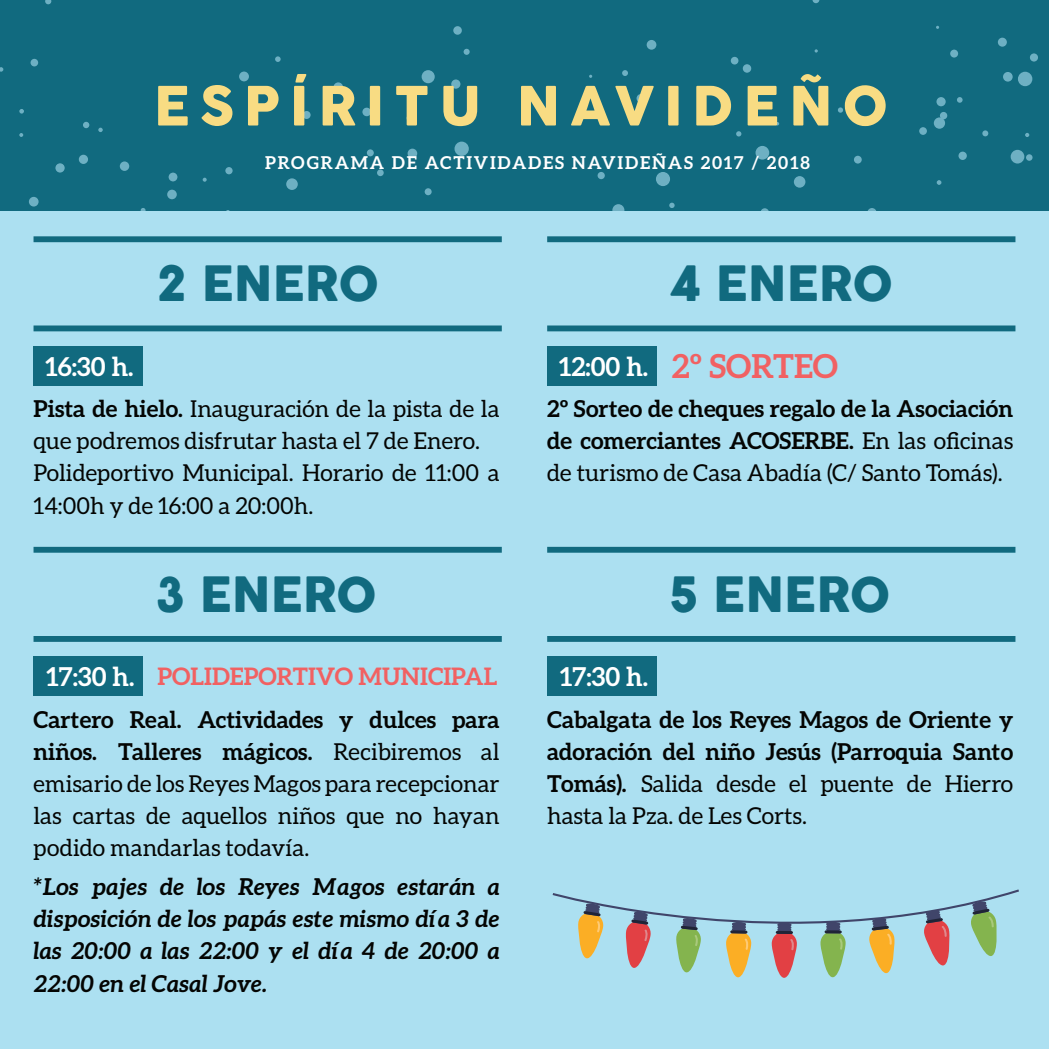
<style>
.page{position:relative;width:1049px;height:1049px;background:#ace0f1}
.page>*{position:absolute;margin:0;border:0;box-sizing:border-box;transform-origin:0 0}
.t1{font:53.5px "COCOGOOSE";letter-spacing:.18em;color:#f8dc83}
.t2{font:47.5px "COCOGOOSE";color:#116a7f}
.t3{font:700 33px "Aleo";color:#f16162}
.t4{font:700 26px "Aleo";color:#fff}
.t5{font:700 24px "Aleo";color:#f16162}
.t6{font:23.25px/32.2px "Aleo";color:#040503}
.t7{font:700 23.25px/32.2px "Aleo";color:#040503;text-align:justify}
.t8{font:italic 700 23.25px/32.2px "Aleo";color:#040503;text-align:justify}
.t9{font:700 17.75px "Aleo";letter-spacing:.1em;color:#fff}
.s1{font-size:26px;color:#fff}
.s2{font-weight:700}
.s3{font-weight:400}
</style>
<div class="page">
<div style="left:0;top:0;width:1049px;height:210px;background:#116a7f"></div>
<svg style="left:612px;top:204px;width:25px;height:7px"></svg>
<svg style="left:755px;top:146px;width:14px;height:14px"></svg>
<div style="left:656px;top:172px;width:14px;height:14px;background:#6eb0c3;border-radius:50%"></div>
<svg style="left:736px;top:131px;width:5px;height:5px"></svg>
<svg style="left:743px;top:64px;width:8px;height:9px"></svg>
<div style="left:950px;top:50px;width:8px;height:8px;background:#6eb0c3;border-radius:50%"></div>
<div style="left:794px;top:176px;width:11px;height:12px;background:#6eb0c3;border-radius:50%"></div>
<svg style="left:1010px;top:150px;width:14px;height:14px"></svg>
<div style="left:454px;top:142px;width:15px;height:14px;background:#6eb0c3;border-radius:50%"></div>
<div style="left:422px;top:70px;width:13px;height:13px;background:#6eb0c3;border-radius:50%"></div>
<svg style="left:463px;top:48px;width:7px;height:7px"></svg>
<div style="left:600px;top:117px;width:8px;height:8px;background:#6eb0c3;border-radius:50%"></div>
<svg style="left:812px;top:0;width:8px;height:4px"></svg>
<svg style="left:934px;top:117px;width:11px;height:12px"></svg>
<div style="left:1018px;top:72px;width:14px;height:14px;background:#6eb0c3;border-radius:50%"></div>
<svg style="left:286px;top:178px;width:12px;height:12px"></svg>
<svg style="left:83px;top:121px;width:7px;height:8px"></svg>
<svg style="left:120px;top:161px;width:9px;height:10px"></svg>
<svg style="left:167px;top:190px;width:10px;height:9px"></svg>
<svg style="left:275px;top:56px;width:6px;height:6px"></svg>
<svg style="left:982px;top:130px;width:7px;height:6px"></svg>
<svg style="left:936px;top:97px;width:10px;height:9px"></svg>
<svg style="left:1025px;top:133px;width:4px;height:4px"></svg>
<svg style="left:945px;top:97px;width:17px;height:6px"></svg>
<div style="left:1026px;top:154px;width:6px;height:7px;background:#6eb0c3;border-radius:50%"></div>
<svg style="left:937px;top:180px;width:5px;height:5px"></svg>
<svg style="left:919px;top:127px;width:8px;height:8px"></svg>
<svg style="left:849px;top:208px;width:46px;height:3px"></svg>
<div style="left:854px;top:156px;width:8px;height:8px;background:#6eb0c3;border-radius:50%"></div>
<svg style="left:958px;top:152px;width:9px;height:8px"></svg>
<svg style="left:998px;top:38px;width:9px;height:9px"></svg>
<div style="left:79px;top:155px;width:9px;height:9px;background:#6eb0c3;border-radius:50%"></div>
<div style="left:31px;top:59px;width:7px;height:7px;background:#6eb0c3;border-radius:50%"></div>
<svg style="left:0;top:67px;width:3px;height:5px"></svg>
<svg style="left:45px;top:0;width:7px;height:5px"></svg>
<svg style="left:19px;top:109px;width:5px;height:28px"></svg>
<svg style="left:29px;top:197px;width:10px;height:10px"></svg>
<svg style="left:1030px;top:53px;width:8px;height:9px"></svg>
<div style="left:1003px;top:72px;width:9px;height:10px;background:#6eb0c3;border-radius:50%"></div>
<div style="left:940px;top:112px;width:7px;height:7px;background:#6eb0c3;border-radius:50%"></div>
<svg style="left:852px;top:110px;width:6px;height:6px"></svg>
<svg style="left:838px;top:107px;width:5px;height:6px"></svg>
<svg style="left:776px;top:122px;width:4px;height:4px"></svg>
<svg style="left:636px;top:94px;width:9px;height:9px"></svg>
<svg style="left:597px;top:172px;width:8px;height:7px"></svg>
<svg style="left:814px;top:49px;width:4px;height:4px"></svg>
<div style="left:731px;top:57px;width:7px;height:8px;background:#6eb0c3;border-radius:50%"></div>
<div style="left:647px;top:40px;width:9px;height:10px;background:#6eb0c3;border-radius:50%"></div>
<svg style="left:622px;top:70px;width:6px;height:6px"></svg>
<svg style="left:541px;top:112px;width:7px;height:7px"></svg>
<svg style="left:451px;top:79px;width:9px;height:10px"></svg>
<div style="left:425px;top:188px;width:7px;height:7px;background:#6eb0c3;border-radius:50%"></div>
<div style="left:367px;top:149px;width:7px;height:7px;background:#6eb0c3;border-radius:50%"></div>
<svg style="left:333px;top:82px;width:10px;height:10px"></svg>
<svg style="left:225px;top:167px;width:8px;height:7px"></svg>
<div style="left:169px;top:173px;width:8px;height:8px;background:#6eb0c3;border-radius:50%"></div>
<svg style="left:141px;top:208px;width:14px;height:3px"></svg>
<svg style="left:55px;top:163px;width:10px;height:10px"></svg>
<svg style="left:203px;top:177px;width:4px;height:5px"></svg>
<div style="left:362px;top:108px;width:9px;height:8px;background:#6eb0c3;border-radius:50%"></div>
<div style="left:408px;top:149px;width:9px;height:9px;background:#6eb0c3;border-radius:50%"></div>
<svg style="left:453px;top:26px;width:9px;height:9px"></svg>
<svg style="left:407px;top:113px;width:9px;height:10px"></svg>
<div style="left:303px;top:111px;width:8px;height:8px;background:#6eb0c3;border-radius:50%"></div>
<svg style="left:239px;top:72px;width:10px;height:9px"></svg>
<div style="left:377px;top:169px;width:7px;height:7px;background:#6eb0c3;border-radius:50%"></div>
<svg style="left:656px;top:202px;width:19px;height:9px"></svg>
<svg style="left:752px;top:208px;width:17px;height:3px"></svg>
<svg style="left:98px;top:128px;width:5px;height:4px"></svg>
<div style="left:34px;top:236px;width:468px;height:6px;background:#116a7f"></div>
<div style="left:34px;top:325px;width:468px;height:6px;background:#116a7f"></div>
<div style="left:547px;top:236px;width:468px;height:6px;background:#116a7f"></div>
<div style="left:547px;top:325px;width:468px;height:6px;background:#116a7f"></div>
<div style="left:34px;top:346px;width:109px;height:39px;background:#116a7f"></div>
<div style="left:547px;top:346px;width:110px;height:39px;background:#116a7f"></div>
<div style="left:34px;top:547px;width:468px;height:6px;background:#116a7f"></div>
<div style="left:34px;top:636px;width:468px;height:6px;background:#116a7f"></div>
<div style="left:547px;top:547px;width:468px;height:6px;background:#116a7f"></div>
<div style="left:547px;top:636px;width:468px;height:6px;background:#116a7f"></div>
<div style="left:34px;top:657px;width:109px;height:39px;background:#116a7f"></div>
<div style="left:547px;top:657px;width:110px;height:39px;background:#116a7f"></div>
<svg style="left:629px;top:961px;width:12px;height:7px"></svg>
<svg style="left:937px;top:961px;width:10px;height:5px"></svg>
<svg style="left:679px;top:961px;width:16px;height:12px"></svg>
<svg style="left:823px;top:961px;width:70px;height:17px"></svg>
<svg style="left:729px;top:961px;width:19px;height:17px"></svg>
<svg style="left:775px;top:961px;width:19px;height:17px"></svg>
<svg style="left:552px;top:889px;width:467px;height:72px"></svg>
<h1 class="t1" style="left:154px;top:66px;width:735px">ESPÍRITU NAVIDEÑO</h1>
<p class="t9" style="left:265px;top:153px;width:546px">PROGRAMA DE ACTIVIDADES NAVIDEÑAS 2017 / 2018</p>
<h2 class="t2" style="left:156px;top:248px;width:224px">2 ENERO</h2>
<h2 class="t2" style="left:670px;top:248px;width:225px">4 ENERO</h2>
<p class="t4" style="left:45px;top:351px;width:90px">16:30 h.</p>
<h3 class="t3" style="left:559px;top:347px;width:281px"><span class="s1">12:00 h.</span> 2º SORTEO</h3>
<p class="t6" style="left:34px;top:392px;width:468px"><span class="s2">Pista de hielo.</span> Inauguración de la pista de la que podremos disfrutar hasta el 7 de Enero.<br>Polideportivo Municipal. Horario de 11:00 a 14:00h y de 16:00 a 20:00h.</p>
<p class="t7" style="left:547px;top:392px;width:468px">2º Sorteo de cheques regalo de la Asociación de comerciantes ACOSERBE. <span class="s3">En las oficinas de turismo de Casa Abadía (C/ Santo Tomás).</span></p>
<h2 class="t2" style="left:156px;top:558px;width:222px">3 ENERO</h2>
<h2 class="t2" style="left:670px;top:558px;width:222px">5 ENERO</h2>
<p class="t5" style="left:46px;top:663px;width:453px"><span class="s1">17:30 h.</span> POLIDEPORTIVO MUNICIPAL</p>
<p class="t4" style="left:560px;top:662px;width:90px">17:30 h.</p>
<p class="t6" style="left:34px;top:703px;width:468px;text-align:justify"><span class="s2">Cartero Real. Actividades y dulces para niños. Talleres mágicos.</span> Recibiremos al emisario de los Reyes Magos para recepcionar las cartas de aquellos niños que no hayan podido mandarlas todavía.</p>
<p class="t8" style="left:34px;top:870px;width:468px">*Los pajes de los Reyes Magos estarán a disposición de los papás este mismo día 3 de las 20:00 a las 22:00 y el día 4 de 20:00 a 22:00 en el Casal Jove.</p>
<p class="t7" style="left:547px;top:703px;width:468px">Cabalgata de los Reyes Magos de Oriente y adoración del niño Jesús (Parroquia Santo Tomás). <span class="s3">Salida desde el puente de Hierro hasta la Pza. de Les Corts.</span></p>
</div>
